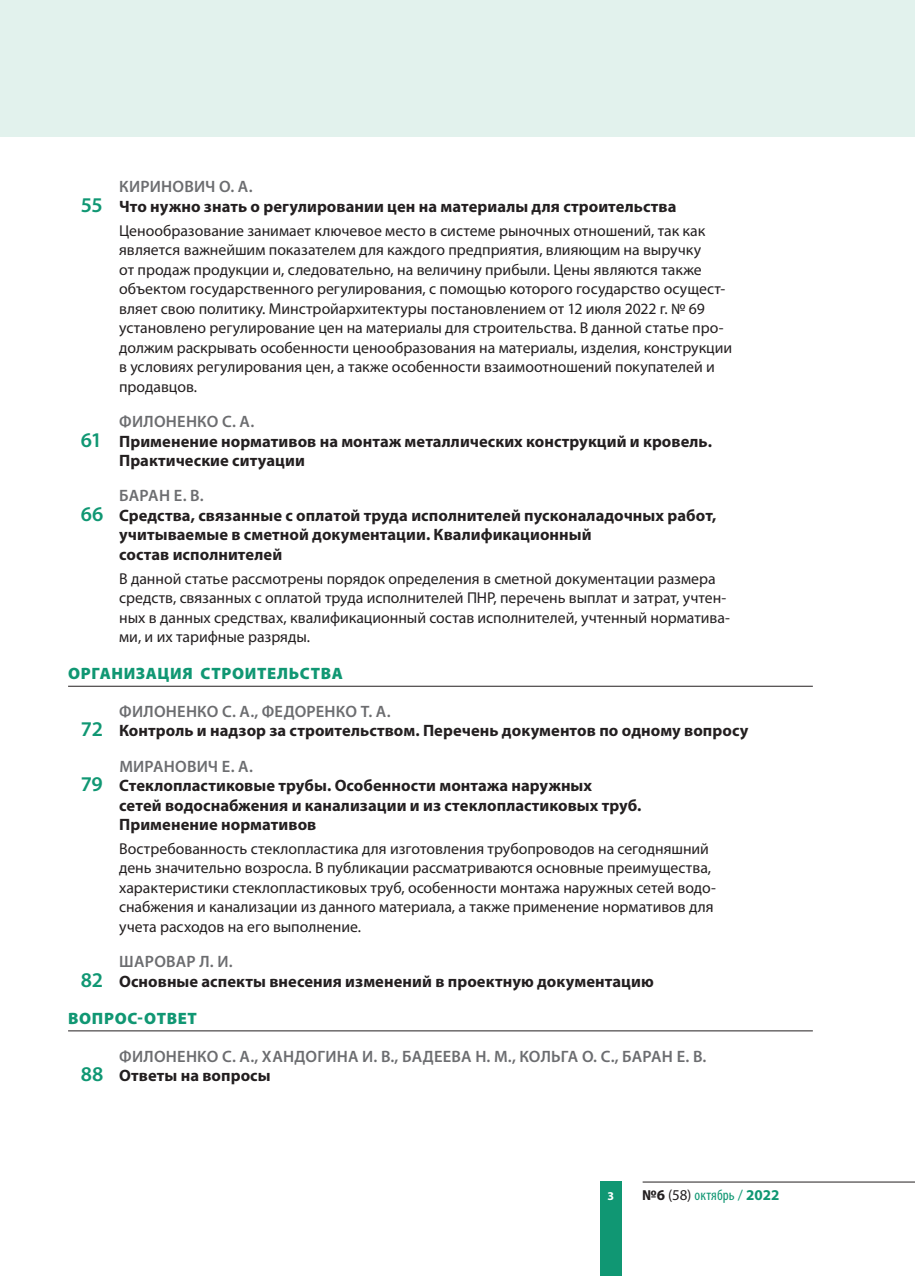
<style>
.page{position:relative;width:915px;height:1276px;background:#fff}
.page>*{position:absolute;margin:0;border:0;box-sizing:border-box;transform-origin:0 0}
.t1{font:700 16.5px/19.5px "Myriad Pro";letter-spacing:.005em;color:#231f20}
.t2{font:600 16.5px/19.5px "Myriad Pro";letter-spacing:.015em;color:#6c6d70}
.t3{font:900 16.5px "Myriad Pro";letter-spacing:.04em;color:#109773}
.t4{font:15.75px/19.5px "Myriad Pro";color:#231f20}
.t5{font:condensed 15px "Myriad Pro";letter-spacing:.005em;color:#109773}
.t6{font:700 12px "Myriad Pro";color:#fff}
.s1{font-weight:600;color:#6c6d70}
.s2{font-weight:600;font-size:21px;color:#109773}
.s3{font-size:21px;color:#109773}
.s4{font-weight:700;color:#231f20}
.s5{font-weight:700;font-stretch:normal;color:#231f20}
.s6{font-stretch:normal;color:#231f20}
.s7{font-stretch:normal}
.s8{font-weight:700;font-stretch:normal}
</style>
<div class="page">
<hr style="left:642px;top:1181px;width:272px;height:1px;background:#231f20">
<div style="left:600px;top:1181px;width:21px;height:95px;background:#109773"></div>
<div style="left:0;top:0;width:914px;height:136px;background:#e2f2ed"></div>
<hr style="left:68px;top:686px;width:744px;height:1px;background:#231f20">
<hr style="left:68px;top:1030px;width:744px;height:1px;background:#231f20">
<p class="t1" style="left:81px;top:177px;width:597px;text-indent:38px"><span class="s1">КИРИНОВИЧ О. А.<br></span><span class="s2">55</span> Что нужно знать о регулировании цен на материалы для строительства</p>
<p class="t4" style="left:119px;top:220px;width:614px">Ценообразование занимает ключевое место в системе рыночных отношений, так как является важнейшим показателем для каждого предприятия, влияющим на выручку<br>от продаж продукции и, следовательно, на величину прибыли. Цены являются также объектом государственного регулирования, с помощью которого государство осущест&shy;вляет свою политику. Минстройархитектуры постановлением от 12 июля 2022 г. № 69 установлено регулирование цен на материалы для строительства. В данной статье про&shy;должим раскрывать особенности ценообразования на материалы, изделия, конструкции в условиях регулирования цен, а также особенности взаимоотношений покупателей и продавцов.</p>
<p class="t2" style="left:119px;top:411px;width:136px">ФИЛОНЕНКО С. А.</p>
<p class="t1" style="left:81px;top:431px;width:632px"><span class="s2">61</span> Применение нормативов на монтаж металлических конструкций и кровель.</p>
<p class="t1" style="left:119px;top:450px;width:187px">Практические ситуации</p>
<p class="t2" style="left:119px;top:485px;width:86px">БАРАН Е. В.</p>
<p class="t1" style="left:81px;top:505px;width:637px"><span class="s2">66</span> Средства, связанные с оплатой труда исполнителей пусконаладочных работ,</p>
<p class="t1" style="left:119px;top:524px;width:474px">учитываемые в сметной документации. Квалификационный</p>
<p class="t1" style="left:119px;top:544px;width:164px">состав исполнителей</p>
<p class="t4" style="left:119px;top:568px;width:612px">В данной статье рассмотрены порядок определения в сметной документации размера средств, связанных с оплатой труда исполнителей ПНР, перечень выплат и затрат, учтен&shy;ных в данных средствах, квалификационный состав исполнителей, учтенный норматива&shy;ми, и их тарифные разряды.</p>
<p class="t3" style="left:68px;top:663px;width:276px">ОРГАНИЗАЦИЯ СТРОИТЕЛЬСТВА</p>
<p class="t1" style="left:81px;top:701px;width:669px;text-indent:38px"><span class="s1">ФИЛОНЕНКО С. А., ФЕДОРЕНКО Т. А.<br></span><span class="s2">72</span> Контроль и надзор за строительством. Перечень документов по одному вопросу</p>
<p class="t2" style="left:119px;top:756px;width:135px">МИРАНОВИЧ Е. А.</p>
<p class="t1" style="left:81px;top:775px;width:512px"><span class="s2">79</span> Стеклопластиковые трубы. Особенности монтажа наружных</p>
<p class="t1" style="left:119px;top:795px;width:523px">сетей водоснабжения и канализации и из стеклопластиковых труб.</p>
<p class="t1" style="left:119px;top:814px;width:199px">Применение нормативов</p>
<p class="t4" style="left:119px;top:838px;width:598px">Востребованность стеклопластика для изготовления трубопроводов на сегодняшний день значительно возросла. В публикации рассматриваются основные преимущества, характеристики стеклопластиковых труб, особенности монтажа наружных сетей водо&shy;снабжения и канализации из данного материала, а также применение нормативов для учета расходов на его выполнение.</p>
<p class="t1" style="left:81px;top:951px;width:574px;text-indent:38px"><span class="s1">ШАРОВАР Л. И.<br></span><span class="s2">82</span> Основные аспекты внесения изменений в проектную документацию</p>
<p class="t3" style="left:68px;top:1007px;width:130px">ВОПРОС-ОТВЕТ</p>
<p class="t2" style="left:81px;top:1045px;width:627px;text-indent:38px">ФИЛОНЕНКО С. А., ХАНДОГИНА И. В., БАДЕЕВА Н. М., КОЛЬГА О. С., БАРАН Е. В.<br><span class="s3">88</span> <span class="s4">Ответы на вопросы</span></p>
<p class="t6" style="left:607px;top:1188px;width:8px">3</p>
<p class="t5" style="left:642px;top:1186px;width:138px"><span class="s5">№6</span> <span class="s6">(58)</span> октябрь <span class="s7">/</span> <span class="s8">2022</span></p>
</div>
